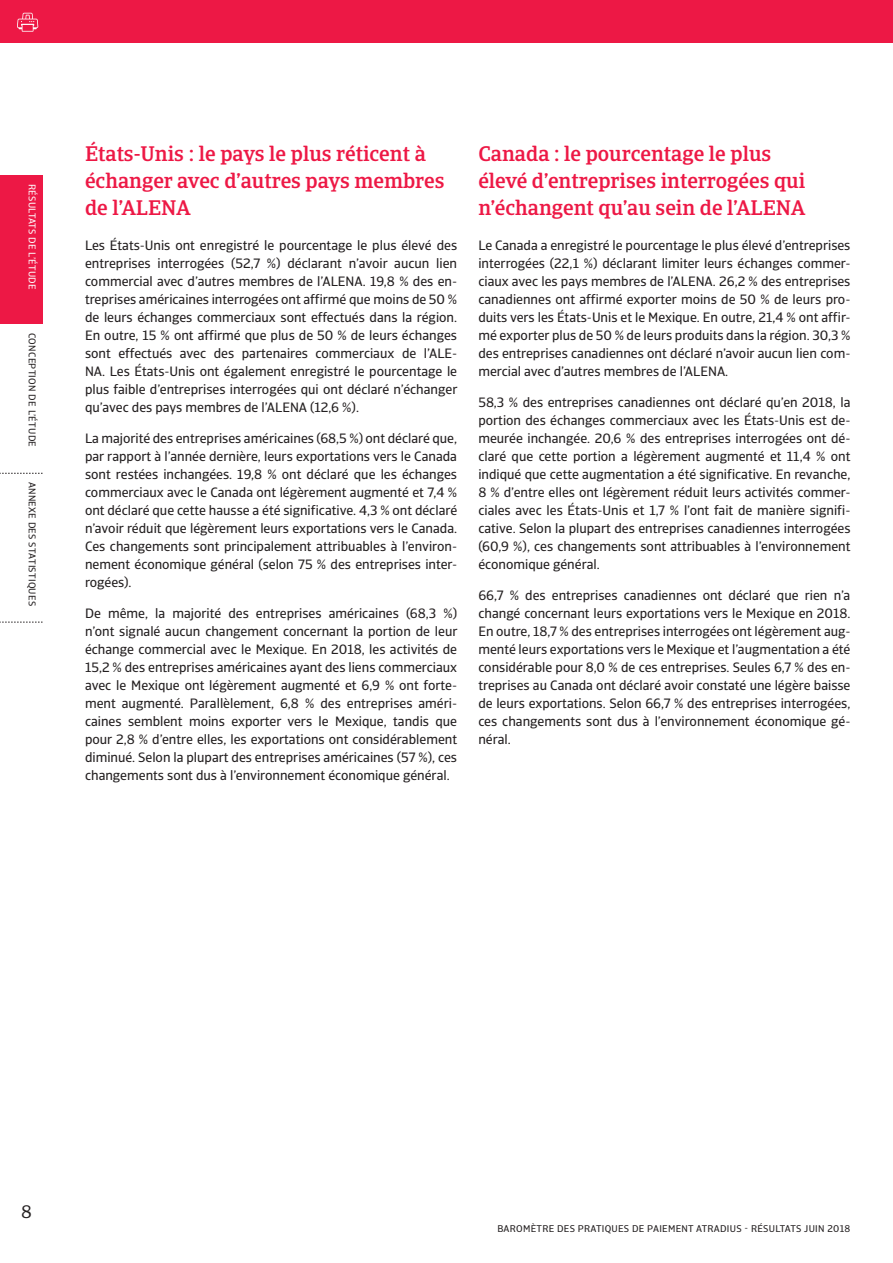
<style>
.page{position:relative;width:893px;height:1263px;background:#fff}
.page>*{position:absolute;margin:0;border:0;box-sizing:border-box;transform-origin:0 0}
.neo_headline{font:500 21px/27px "Catalana";color:#ed1845}
.t1{font:18px "Catalana";color:#231f20}
.body{font:13.5px/18px "Catalana Sans";color:#231f20;text-align:justify}
.t2{font:9.75px "Catalana Sans";letter-spacing:.03em;color:#231f20}
.t3{font:9.75px "Catalana Sans";letter-spacing:.03em;color:#fff}
</style>
<div class="page">
<div style="left:0;top:0;width:893px;height:43px;background:#ed1845"></div>
<svg style="left:17px;top:13px;width:21px;height:19px"></svg>
<div style="left:0;top:175px;width:43px;height:149px;background:#ed1845"></div>
<svg style="left:0;top:473px;width:43px;height:1px"></svg>
<svg style="left:0;top:622px;width:43px;height:1px"></svg>
<p class="t3" style="left:38px;top:184px;width:107px;rotate:90deg">RÉSULTATS DE L’ÉTUDE</p>
<p class="t2" style="left:38px;top:333px;width:116px;rotate:90deg">CONCEPTION DE L’ÉTUDE</p>
<p class="t2" style="left:38px;top:482px;width:126px;rotate:90deg">ANNEXE DES STATISTIQUES</p>
<p class="neo_headline" style="left:85px;top:141px;width:361px">États-Unis : le pays le plus réticent à échanger avec d’autres pays membres de l’ALENA</p>
<p class="body" style="left:85px;top:237px;width:374px">Les États-Unis ont enregistré le pourcentage le plus élevé des entreprises interrogées (52,7 %) déclarant n’avoir aucun lien commercial avec d’autres membres de l’ALENA. 19,8 % des en&shy;treprises américaines interrogées ont affirmé que moins de 50 % de leurs échanges commerciaux sont effectués dans la région.<br>En outre, 15 % ont affirmé que plus de 50 % de leurs échanges sont effectués avec des partenaires commerciaux de l’ALE-NA. Les États-Unis ont également enregistré le pourcentage le plus faible d’entreprises interrogées qui ont déclaré n’échanger qu’avec des pays membres de l’ALENA (12,6 %).</p>
<p class="body" style="left:85px;top:430px;width:374px">La majorité des entreprises américaines (68,5 %) ont déclaré que, par rapport à l’année dernière, leurs exportations vers le Canada sont restées inchangées. 19,8 % ont déclaré que les échanges commerciaux avec le Canada ont légèrement augmenté et 7,4 % ont déclaré que cette hausse a été significative. 4,3 % ont déclaré n’avoir réduit que légèrement leurs exportations vers le Canada.<br>Ces changements sont principalement attribuables à l’environ&shy;nement économique général (selon 75 % des entreprises inter&shy;rogées).</p>
<p class="body" style="left:85px;top:604px;width:374px">De même, la majorité des entreprises américaines (68,3 %) n’ont signalé aucun changement concernant la portion de leur échange commercial avec le Mexique. En 2018, les activités de 15,2 % des entreprises américaines ayant des liens commerciaux avec le Mexique ont légèrement augmenté et 6,9 % ont forte&shy;ment augmenté. Parallèlement, 6,8 % des entreprises améri&shy;caines semblent moins exporter vers le Mexique, tandis que pour 2,8 % d’entre elles, les exportations ont considérablement diminué. Selon la plupart des entreprises américaines (57 %), ces changements sont dus à l’environnement économique général.</p>
<p class="neo_headline" style="left:478px;top:141px;width:328px">Canada : le pourcentage le plus élevé d’entreprises interrogées qui n’échangent qu’au sein de l’ALENA</p>
<p class="body" style="left:478px;top:237px;width:374px">Le Canada a enregistré le pourcentage le plus élevé d’entreprises interrogées (22,1 %) déclarant limiter leurs échanges commer&shy;ciaux avec les pays membres de l’ALENA. 26,2 % des entreprises canadiennes ont affirmé exporter moins de 50 % de leurs pro&shy;duits vers les États-Unis et le Mexique. En outre, 21,4 % ont affir&shy;mé exporter plus de 50 % de leurs produits dans la région. 30,3 % des entreprises canadiennes ont déclaré n’avoir aucun lien com&shy;mercial avec d’autres membres de l’ALENA.</p>
<p class="body" style="left:478px;top:394px;width:374px">58,3 % des entreprises canadiennes ont déclaré qu’en 2018, la portion des échanges commerciaux avec les États-Unis est de&shy;meurée inchangée. 20,6 % des entreprises interrogées ont dé&shy;claré que cette portion a légèrement augmenté et 11,4 % ont indiqué que cette augmentation a été significative. En revanche, 8 % d’entre elles ont légèrement réduit leurs activités commer&shy;ciales avec les États-Unis et 1,7 % l’ont fait de manière signifi&shy;cative. Selon la plupart des entreprises canadiennes interrogées (60,9 %), ces changements sont attribuables à l’environnement économique général.</p>
<p class="body" style="left:478px;top:586px;width:374px">66,7 % des entreprises canadiennes ont déclaré que rien n’a changé concernant leurs exportations vers le Mexique en 2018.<br>En outre, 18,7 % des entreprises interrogées ont légèrement aug&shy;menté leurs exportations vers le Mexique et l’augmentation a été considérable pour 8,0 % de ces entreprises. Seules 6,7 % des en&shy;treprises au Canada ont déclaré avoir constaté une légère baisse de leurs exportations. Selon 66,7 % des entreprises interrogées, ces changements sont dus à l’environnement économique gé&shy;néral.</p>
<h2 class="t1" style="left:21px;top:1201px;width:12px">8</h2>
<p class="t2" style="left:497px;top:1223px;width:355px">BAROMÈTRE DES PRATIQUES DE PAIEMENT ATRADIUS - RÉSULTATS JUIN 2018</p>
</div>
